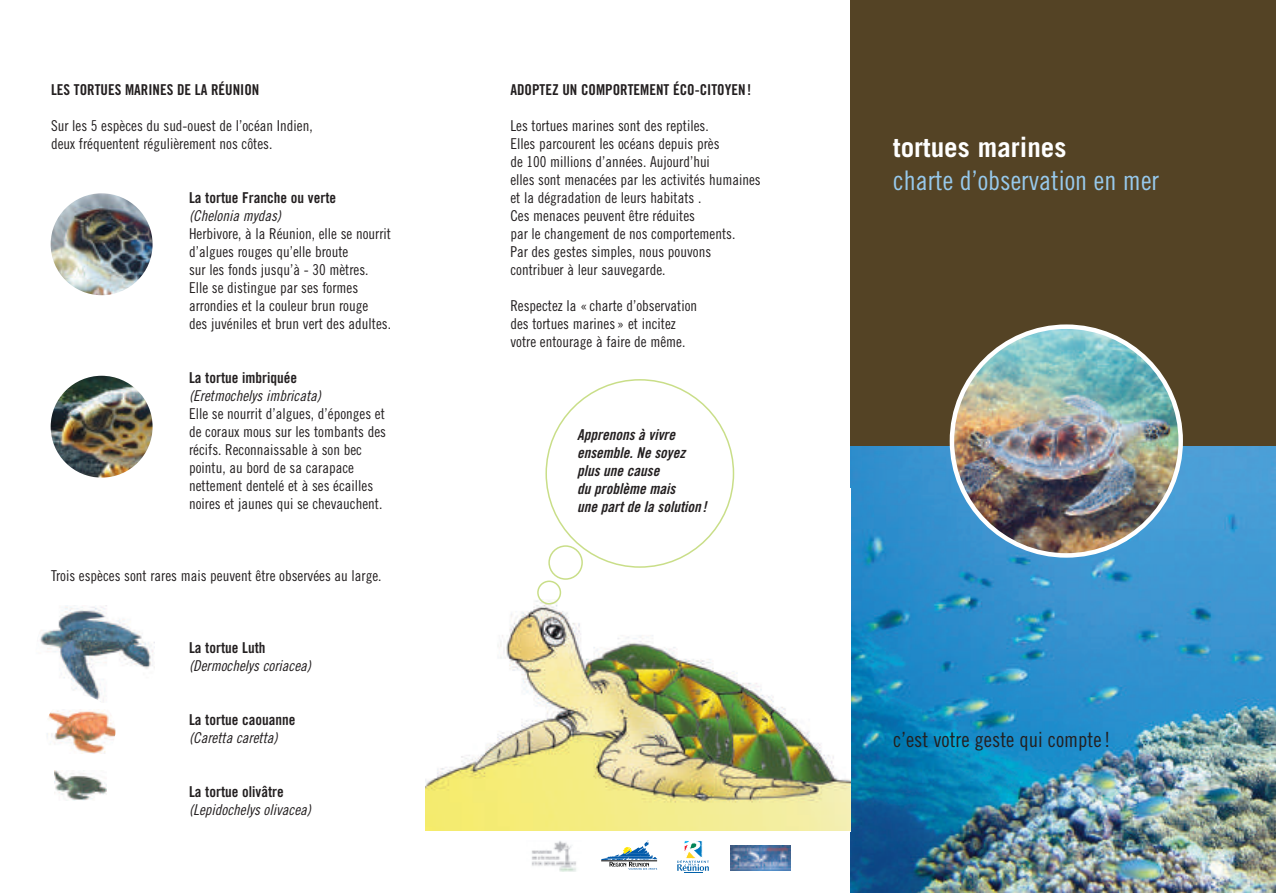
<style>
.page{position:relative;width:1276px;height:893px;background:#fff}
.page>*{position:absolute;margin:0;border:0;box-sizing:border-box;transform-origin:0 0}
.t1{font:27px "Trade Gothic Cond Eighteen";color:#97c9ec}
.t2{font:700 27px "Trade Gothic";color:#fff}
.t3{font:21px "Trade Gothic Cond Eighteen";color:#231f20}
.t4{font:15px/18px "Trade Gothic Cond Eighteen";color:#231f20}
.t5{font:15px "Trade Gothic Bold Cond Twenty";color:#231f20}
.t6{font:15px "Trade Gothic Cond Eighteen Obl";color:#231f20}
.t7{font:15px/18px "Trade Gothic Bold Cond Twenty Obl";color:#231f20}
</style>
<div class="page">
<div style="left:850px;top:0;width:426px;height:614px;background:#544325"></div>
<img style="left:850px;top:446px;width:426px;height:447px">
<img style="left:51px;top:193px;width:102px;height:102px">
<img style="left:51px;top:376px;width:102px;height:102px">
<img style="left:425px;top:600px;width:425px;height:231px">
<svg style="left:537px;top:379px;width:197px;height:225px"></svg>
<img style="left:531px;top:841px;width:45px;height:30px">
<svg style="left:601px;top:840px;width:56px;height:30px"></svg>
<svg style="left:677px;top:840px;width:31px;height:33px"></svg>
<img style="left:730px;top:845px;width:60px;height:26px">
<img style="left:949px;top:324px;width:234px;height:234px">
<img style="left:40px;top:606px;width:115px;height:96px">
<img style="left:54px;top:770px;width:52px;height:30px">
<div style="left:45px;top:696px;width:70px;height:70px;background:#fff;border-radius:50%"></div>
<img style="left:47px;top:709px;width:68px;height:45px">
<p class="t5" style="left:51px;top:84px;width:210px">LES TORTUES MARINES DE LA RÉUNION</p>
<p class="t4" style="left:51px;top:118px;width:263px">Sur les 5 espèces du sud-ouest de l’océan Indien, deux fréquentent régulièrement nos côtes.</p>
<p class="t5" style="left:189px;top:192px;width:149px">La tortue Franche ou verte</p>
<p class="t6" style="left:189px;top:210px;width:93px">(Chelonia mydas)</p>
<p class="t4" style="left:189px;top:226px;width:203px">Herbivore, à la Réunion, elle se nourrit d’algues rouges qu’elle broute<br>sur les fonds jusqu’à - 30 mètres.<br>Elle se distingue par ses formes arrondies et la couleur brun rouge<br>des juvéniles et brun vert des adultes.</p>
<p class="t5" style="left:189px;top:372px;width:110px">La tortue imbriquée</p>
<p class="t6" style="left:189px;top:390px;width:133px">(Eretmochelys imbricata)</p>
<p class="t4" style="left:189px;top:406px;width:198px">Elle se nourrit d’algues, d’éponges et de coraux mous sur les tombants des récifs. Reconnaissable à son bec pointu, au bord de sa carapace nettement dentelé et à ses écailles noires et jaunes qui se chevauchent.</p>
<p class="t4" style="left:51px;top:568px;width:332px">Trois espèces sont rares mais peuvent être observées au large.</p>
<p class="t5" style="left:189px;top:642px;width:78px">La tortue Luth</p>
<p class="t6" style="left:189px;top:660px;width:123px">(Dermochelys coriacea)</p>
<p class="t5" style="left:189px;top:714px;width:108px">La tortue caouanne</p>
<p class="t6" style="left:189px;top:732px;width:90px">(Caretta caretta)</p>
<p class="t5" style="left:189px;top:786px;width:96px">La tortue olivâtre</p>
<p class="t6" style="left:189px;top:804px;width:123px">(Lepidochelys olivacea)</p>
<p class="t5" style="left:510px;top:84px;width:242px">ADOPTEZ UN COMPORTEMENT ÉCO-CITOYEN !</p>
<p class="t4" style="left:510px;top:118px;width:252px">Les tortues marines sont des reptiles.<br>Elles parcourent les océans depuis près<br>de 100 millions d’années. Aujourd’hui<br>elles sont menacées par les activités humaines et la dégradation de leurs habitats .<br>Ces menaces peuvent être réduites<br>par le changement de nos comportements.<br>Par des gestes simples, nous pouvons contribuer à leur sauvegarde.</p>
<p class="t4" style="left:510px;top:298px;width:188px">Respectez la « charte d’observation des tortues marines » et incitez votre entourage à faire de même.</p>
<p class="t7" style="left:577px;top:427px;width:131px">Apprenons à vivre ensemble. Ne soyez plus une cause<br>du problème mais<br>une part de la solution !</p>
<h1 class="t2" style="left:893px;top:138px;width:175px">tortues marines</h1>
<h1 class="t1" style="left:893px;top:170px;width:267px">charte d’observation en mer</h1>
<h2 class="t3" style="left:893px;top:731px;width:219px">c’est votre geste qui compte !</h2>
</div>
